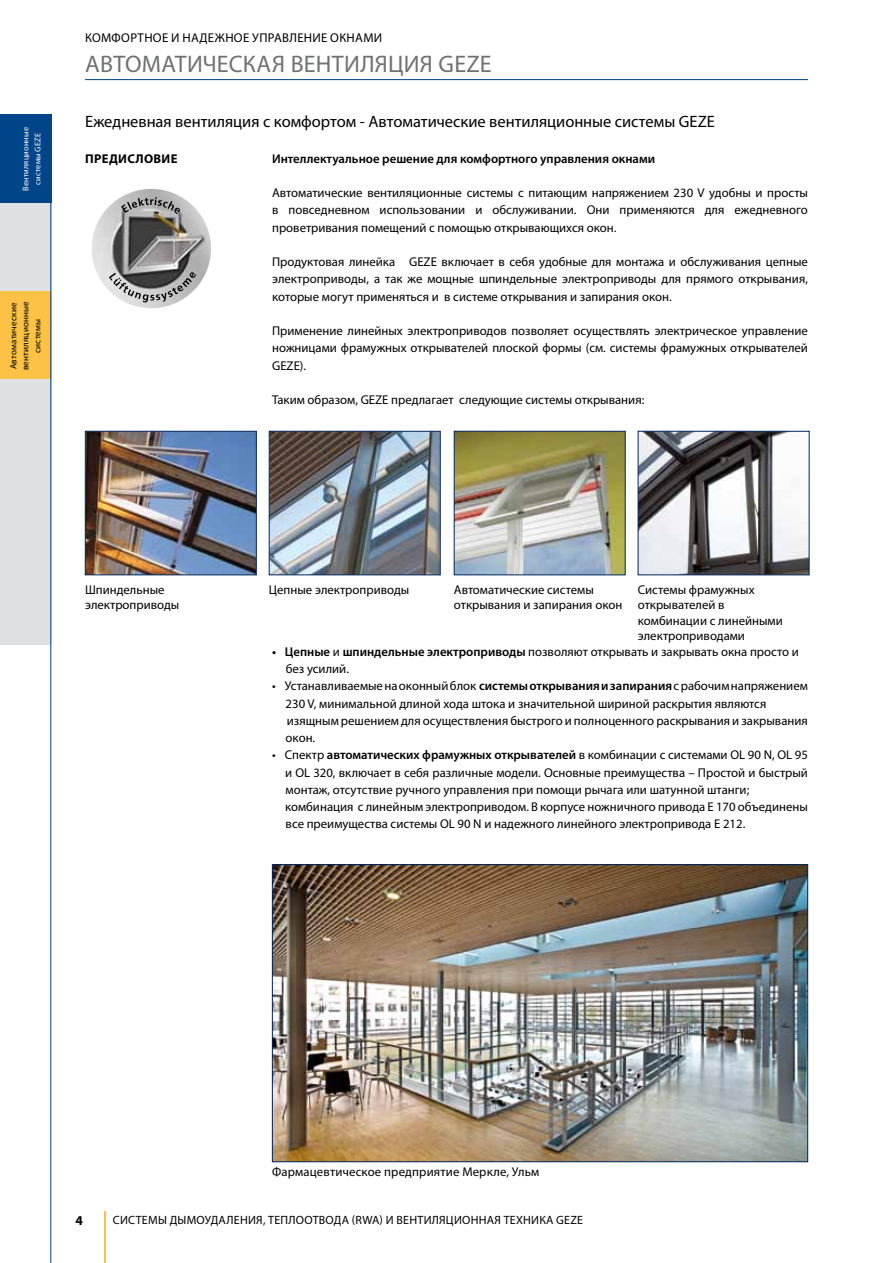
<style>
.page{position:relative;width:893px;height:1263px;background:#fff}
.page>*{position:absolute;margin:0;border:0;box-sizing:border-box;transform-origin:0 0}
.t1{font:24px "Myriad Pro";letter-spacing:.01em;color:#707172}
.t2{font:16.5px "Myriad Pro";letter-spacing:-.005em;color:#000}
.t3{font:700 13.5px "Myriad Pro";color:#000}
.t4{font:12.75px/17.2px "Myriad Pro";color:#000}
.t5{font:600 12.75px "Myriad Pro";color:#000}
.t6{font:12.75px "Myriad Pro";letter-spacing:.02em;color:#000}
.t7{font:700 12.75px "Myriad Pro";letter-spacing:.045em;color:#000}
.t8{font:12px "Myriad Pro";letter-spacing:.02em;color:#000}
.t9{font:9px/12px "Myriad Pro";letter-spacing:.02em;color:#000;text-align:center}
.t10{font:8.25px/12px "Myriad Pro";letter-spacing:.02em;color:#fff;text-align:center}
.s1{font-weight:600}
</style>
<div class="page">
<hr style="left:85px;top:79px;width:723px;height:1px;background:#004489">
<hr style="left:104px;top:1212px;width:2px;height:51px;background:#fbc246">
<div style="left:0;top:115px;width:51px;height:88px;background:#004489"></div>
<div style="left:0;top:203px;width:51px;height:88px;background:#dfe0e1"></div>
<div style="left:0;top:291px;width:51px;height:88px;background:#fbc246"></div>
<div style="left:0;top:379px;width:51px;height:89px;background:#dfe0e1"></div>
<div style="left:0;top:468px;width:51px;height:88px;background:#dfe0e1"></div>
<div style="left:0;top:556px;width:51px;height:88px;background:#dfe0e1"></div>
<hr style="left:51px;top:202px;width:1px;height:1061px;background:#004489">
<img style="left:87px;top:433px;width:168px;height:140px">
<div style="left:85px;top:431px;width:172px;height:144px;border:1px solid #002559"></div>
<img style="left:271px;top:433px;width:167px;height:140px">
<div style="left:269px;top:431px;width:171px;height:144px;border:1px solid #002559"></div>
<img style="left:456px;top:433px;width:167px;height:140px">
<div style="left:454px;top:431px;width:171px;height:144px;border:1px solid #002559"></div>
<img style="left:640px;top:433px;width:167px;height:140px">
<div style="left:638px;top:431px;width:171px;height:144px;border:1px solid #002559"></div>
<img style="left:274px;top:866px;width:532px;height:294px">
<div style="left:272px;top:864px;width:536px;height:298px;border:1px solid #002559"></div>
<img style="left:116px;top:189px;width:36px;height:12px">
<svg style="left:121px;top:197px;width:59px;height:17px"></svg>
<svg style="left:109px;top:272px;width:87px;height:31px;background:#949494"></svg>
<p class="t10" style="left:19px;top:191px;width:65px;rotate:-90deg">Вентиляционные системы GEZE</p>
<p class="t9" style="left:7px;top:370px;width:71px;rotate:-90deg">Автоматические вентиляционные системы</p>
<p class="t6" style="left:85px;top:30px;width:299px">Комфортное и надежное управление окнами</p>
<h1 class="t1" style="left:85px;top:49px;width:408px">Автоматическая вентиляция GEZE</h1>
<p class="t2" style="left:85px;top:111px;width:631px">Ежедневная вентиляция с комфортом - Автоматические вентиляционные системы GEZE</p>
<p class="t5" style="left:272px;top:150px;width:384px">Интеллектуальное решение для комфортного управления окнами</p>
<p class="t4" style="left:272px;top:184px;width:537px;text-align:justify">Автоматические вентиляционные системы с питающим напряжением 230 V удобны и просты в повседневном использовании и обслуживании. Они применяются для ежедневного проветривания помещений с помощью открывающихся окон.</p>
<p class="t4" style="left:272px;top:253px;width:537px;text-align:justify">Продуктовая линейка GEZE включает в себя удобные для монтажа и обслуживания цепные электроприводы, а так же мощные шпиндельные электроприводы для прямого открывания, которые могут применяться и в системе открывания и запирания окон.</p>
<p class="t4" style="left:272px;top:322px;width:537px;text-align:justify">Применение линейных электроприводов позволяет осуществлять электрическое управление ножницами фрамужных открывателей плоской формы (см. системы фрамужных открывателей GEZE).</p>
<p class="t4" style="left:272px;top:391px;width:374px">Таким образом, GEZE предлагает следующие системы открывания:</p>
<p class="t7" style="left:85px;top:150px;width:94px">Предисловие</p>
<p class="t4" style="left:85px;top:582px;width:96px;line-height:15.3px">Шпиндельные электроприводы</p>
<p class="t4" style="left:269px;top:581px;width:142px">Цепные электроприводы</p>
<p class="t4" style="left:454px;top:582px;width:170px;line-height:15.3px">Автоматические системы открывания и запирания окон</p>
<p class="t4" style="left:638px;top:582px;width:146px;line-height:15.3px">Системы фрамужных открывателей в комбинации с линейными электроприводами</p>
<p class="t4" style="left:286px;top:643px;width:515px;text-indent:-14px"><span class="s1">• Цепные</span> и <span class="s1">шпиндельные электроприводы</span> позволяют открывать и закрывать окна просто и без усилий.</p>
<p class="t4" style="left:286px;top:677px;width:524px;text-indent:-14px">• Устанавливаемые на оконный блок <span class="s1">системы открывания и запирания</span> с рабочим напряжением 230 V, минимальной длиной хода штока и значительной шириной раскрытия являются изящным решением для осуществления быстрого и полноценного раскрывания и закрывания окон.</p>
<p class="t4" style="left:285px;top:746px;width:524px;text-indent:-13px">• Спектр <span class="s1">автоматических фрамужных открывателей</span> в комбинации с системами ОL 90 N, OL 95 и OL 320, включает в себя различные модели. Основные преимущества – Простой и быстрый монтаж, отсутствие ручного управления при помощи рычага или шатунной штанги; комбинация с линейным электроприводом. В корпусе ножничного привода Е 170 объединены все преимущества системы OL 90 N и надежного линейного электропривода Е 212.</p>
<p class="t3" style="left:75px;top:1212px;width:9px">4</p>
<p class="t4" style="left:272px;top:1163px;width:269px">Фармацевтическое предприятие Меркле, Ульм</p>
<p class="t8" style="left:113px;top:1213px;width:472px">Системы дымоудаления, теплоотвода (RWA) и вентиляционная техника GEZE</p>
</div>
